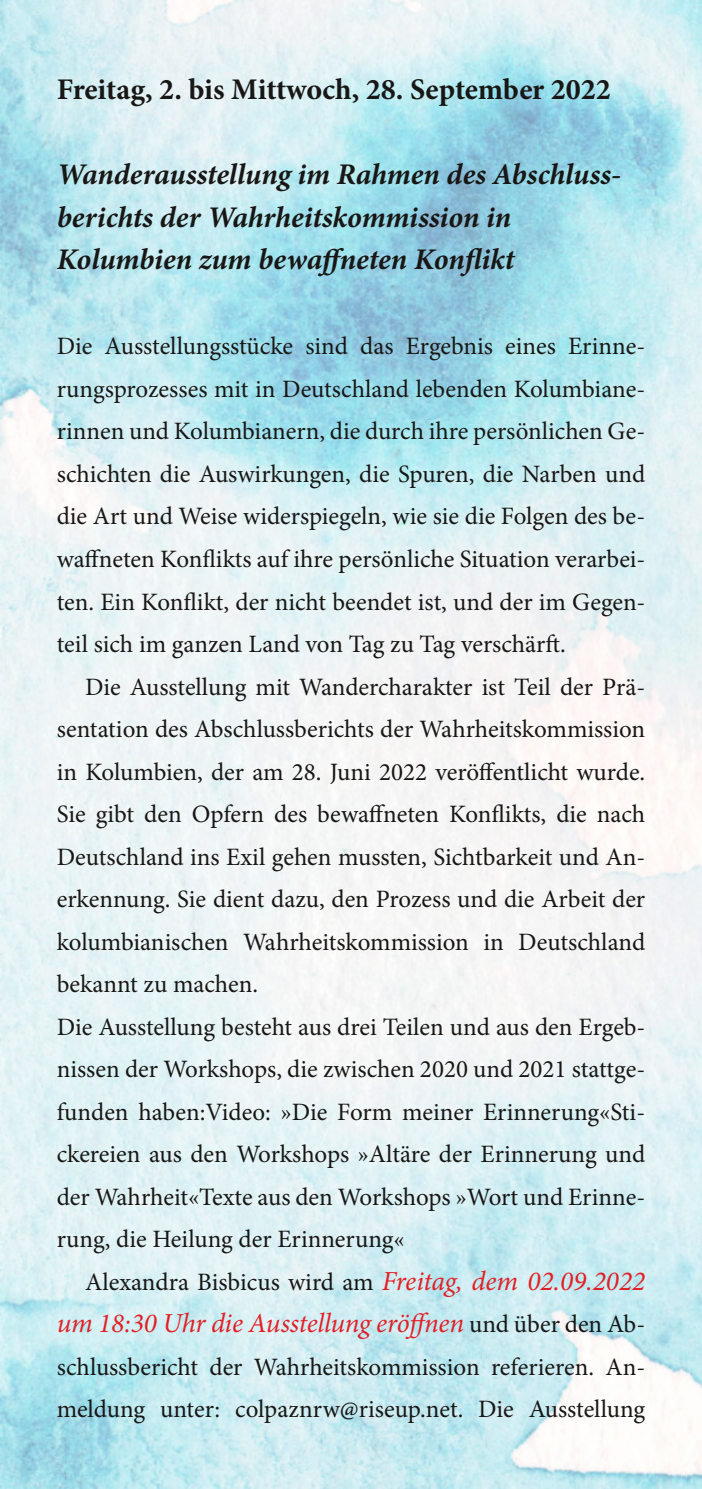
<style>
.page{position:relative;width:702px;height:1489px;background:#fff}
.page>*{position:absolute;margin:0;border:0;box-sizing:border-box;transform-origin:0 0}
.t1{font:italic 700 30px/42.5px "Minion Pro";letter-spacing:-.005em;color:#181715}
.t2{font:700 30px "Minion Pro";letter-spacing:-.005em;color:#181715}
.t3{font:italic 27.5px "Minion Pro";letter-spacing:-.01em;color:#e21f25}
.t4{font:25px/42.5px "Minion Pro";color:#181715}
.s1{font-style:italic;font-size:27.5px;color:#e21f25}
.s2{font-style:normal;font-size:25px;color:#181715}
</style>
<div class="page">
<img style="left:0;top:0;width:702px;height:1488px">
<p class="t2" style="left:57px;top:77px;width:555px">Freitag, 2. bis Mittwoch, 28. September 2022</p>
<p class="t1" style="left:57px;top:156px;width:566px">Wanderausstellung im Rahmen des Abschluss&shy;berichts der Wahrheitskommission in<br>Kolumbien zum bewaffneten Konflikt</p>
<p class="t4" style="left:57px;top:327px;width:590px;text-align:justify">Die Ausstellungsstücke sind das Ergebnis eines Erinne‐ rungsprozesses mit in Deutschland lebenden Kolumbiane‐ rinnen und Kolumbianern, die durch ihre persönlichen Ge‐ schichten die Auswirkungen, die Spuren, die Narben und die Art und Weise widerspiegeln, wie sie die Folgen des be‐ waffneten Konflikts auf ihre persönliche Situation verarbei‐ ten. Ein Konflikt, der nicht beendet ist, und der im Gegen‐ teil sich im ganzen Land von Tag zu Tag verschärft.</p>
<p class="t4" style="left:57px;top:667px;width:590px;text-indent:28px">Die Ausstellung mit Wandercharakter ist Teil der Prä‐ sentation des Abschlussberichts der Wahrheitskommission in Kolumbien, der am 28. Juni 2022 veröffentlicht wurde.<br>Sie gibt den Opfern des bewaffneten Konflikts, die nach Deutschland ins Exil gehen mussten, Sichtbarkeit und An‐ erkennung. Sie dient dazu, den Prozess und die Arbeit der kolumbianischen Wahrheitskommission in Deutschland bekannt zu machen.<br>Die Ausstellung besteht aus drei Teilen und aus den Ergeb‐ nissen der Workshops, die zwischen 2020 und 2021 stattge‐ funden haben:Video: »Die Form meiner Erinnerung«Sti‐ ckereien aus den Workshops »Altäre der Erinnerung und der Wahrheit«Texte aus den Workshops »Wort und Erinne‐ rung, die Heilung der Erinnerung«</p>
<p class="t4" style="left:85px;top:1262px;width:561px">Alexandra Bisbicus wird am <span class="s1">Freitag, dem 02.09.2022</span></p>
<p class="t3" style="left:57px;top:1312px;width:590px">um 18:30 Uhr die Ausstellung eröffnen <span class="s2">und über den Ab‐</span></p>
<p class="t4" style="left:57px;top:1347px;width:590px">schlussbericht der Wahrheitskommission referieren. An‐ meldung unter: colpaznrw@riseup.net. Die Ausstellung</p>
</div>
